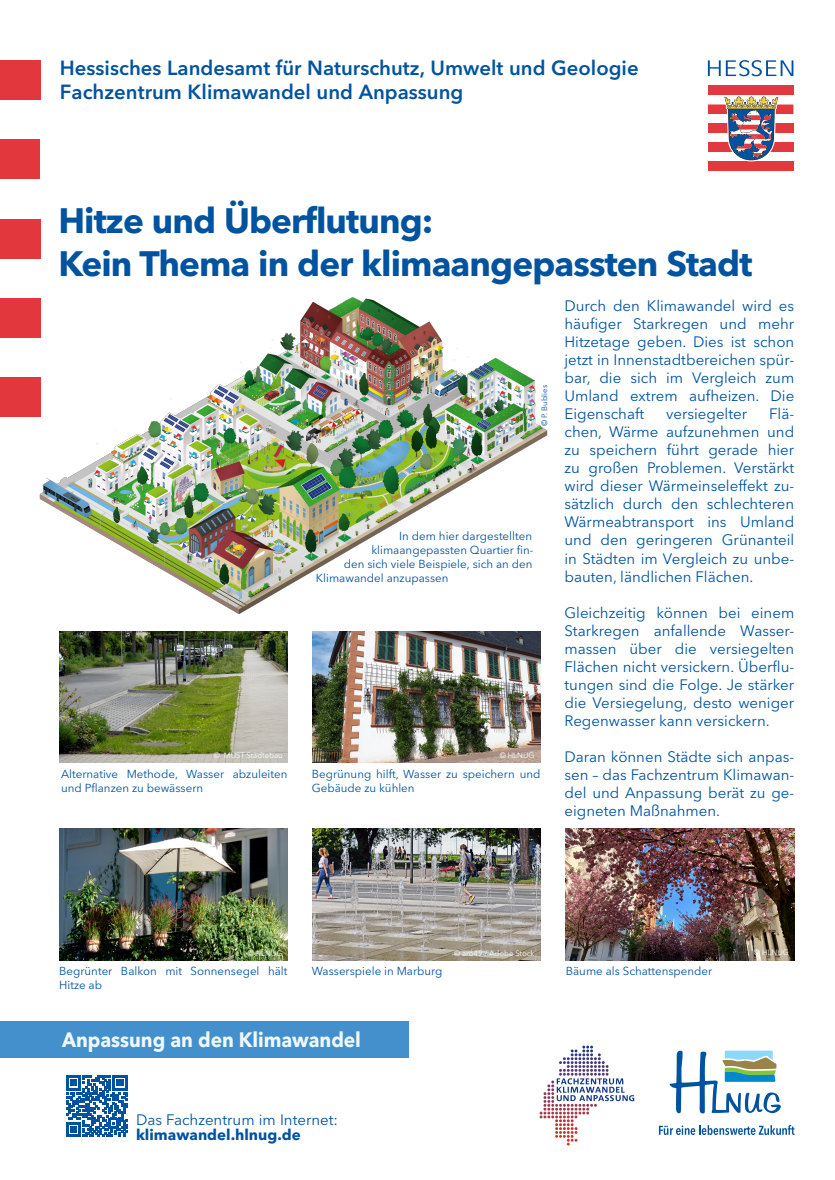
<style>
.page{position:relative;width:835px;height:1180px;background:#fff}
.page>*{position:absolute;margin:0;border:0;box-sizing:border-box;transform-origin:0 0}
.Titel{font:700 35px "Avenir Next LT Pro";letter-spacing:-.025em;color:#0153a0}
.Aufzählung{font:700 20.65px "Avenir Next LT Pro";letter-spacing:-.005em;color:#eef8f9;scale:.93 1}
.t1{font:600 20.3px "Avenir Next LT Pro";color:#0153a0}
.Untertitel{font:15.05px/18.1px "Avenir Next LT Pro";color:#0153a0;text-align:justify}
.t2{font:11.55px/13.9px "Avenir Next LT Pro";color:#0153a0}
.t3{font:7.7px "Avenir Next LT Pro";color:#fff}
.t4{font:7.7px "Avenir Next LT Pro";color:#0153a0}
.s1{font-weight:700}
</style>
<div class="page">
<div style="left:0;top:60px;width:40px;height:40px;background:#e1373d"></div>
<div style="left:0;top:139px;width:40px;height:40px;background:#e1373d"></div>
<div style="left:0;top:219px;width:40px;height:39px;background:#e1373d"></div>
<div style="left:0;top:298px;width:40px;height:40px;background:#e1373d"></div>
<div style="left:0;top:378px;width:40px;height:39px;background:#e1373d"></div>
<div style="left:707px;top:85px;width:86px;height:10px;background:#e1393e"></div>
<div style="left:707px;top:104px;width:86px;height:10px;background:#e1393e"></div>
<div style="left:707px;top:124px;width:86px;height:9px;background:#e1393e"></div>
<div style="left:707px;top:142px;width:86px;height:10px;background:#e1393e"></div>
<div style="left:707px;top:161px;width:86px;height:10px;background:#e1393e"></div>
<svg style="left:723px;top:96px;width:56px;height:65px"></svg>
<svg style="left:707px;top:60px;width:86px;height:16px"></svg>
<svg style="left:66px;top:1075px;width:61px;height:61px"></svg>
<img style="left:39px;top:297px;width:509px;height:317px">
<img style="left:59px;top:631px;width:228px;height:131px">
<img style="left:312px;top:631px;width:228px;height:131px">
<img style="left:312px;top:828px;width:228px;height:132px">
<img style="left:565px;top:828px;width:229px;height:132px">
<img style="left:59px;top:828px;width:228px;height:132px">
<img style="left:282px;top:452px;width:266px;height:140px">
<svg style="left:658px;top:1125px;width:136px;height:10px"></svg>
<svg style="left:669px;top:1050px;width:111px;height:63px"></svg>
<svg style="left:556px;top:1078px;width:78px;height:23px"></svg>
<svg style="left:563px;top:1045px;width:37px;height:15px"></svg>
<div style="left:0;top:1021px;width:408px;height:36px;background:#4390cd"></div>
<p class="t1" style="left:60px;top:55px;width:580px">Hessisches Landesamt für Naturschutz, Umwelt und Geologie</p>
<p class="t1" style="left:60px;top:79px;width:405px">Fachzentrum Klimawandel und Anpassung</p>
<p class="Titel" style="left:58px;top:199px;width:376px">Hitze und Überflutung:</p>
<p class="Titel" style="left:58px;top:242px;width:695px">Kein Thema in der klimaangepassten Stadt</p>
<p class="Untertitel" style="left:564px;top:296px;width:231px">Durch den Klimawandel wird es häufiger Starkregen und mehr Hitzetage geben. Dies ist schon jetzt in Innenstadtbereichen spür&shy;bar, die sich im Vergleich zum Umland extrem aufheizen. Die Eigenschaft</p>
<p class="t4" style="left:540px;top:426px;width:43px;rotate:-90deg">© P. Bublies</p>
<p class="Untertitel" style="left:564px;top:405px;width:231px;text-indent:205px">Flä&shy;chen, Wärme aufzunehmen und zu speichern führt gerade hier zu großen Problemen. Verstärkt wird dieser Wärmeinseleffekt zu&shy;sätzlich durch den schlechteren Wärmeabtransport ins Umland und den geringeren Grünanteil in Städten im Vergleich zu unbe&shy;bauten, ländlichen Flächen.</p>
<p class="Untertitel" style="left:564px;top:603px;width:231px">Gleichzeitig können bei einem Starkregen anfallende Wasser&shy;massen über die versiegelten Flächen nicht versickern. Überflu&shy;tungen sind die Folge. Je stärker die Versiegelung, desto weniger Regenwasser kann versickern.</p>
<p class="Untertitel" style="left:564px;top:748px;width:231px">Daran können Städte sich anpas&shy;sen – das Fachzentrum Klimawan&shy;del und Anpassung berät zu ge&shy;eigneten Maßnahmen.</p>
<p class="Untertitel" style="left:666px;top:405px;width:83px">versiegelter</p>
<p class="t2" style="left:399px;top:529px;width:134px">In dem hier dargestellten</p>
<p class="t2" style="left:371px;top:543px;width:164px">klimaangepassten Quartier fin-</p>
<p class="t2" style="left:344px;top:557px;width:190px">den sich viele Beispiele, sich an den</p>
<p class="t2" style="left:316px;top:571px;width:134px">Klimawandel anzupassen</p>
<p class="t3" style="left:214px;top:750px;width:70px">© MUST Städtebau</p>
<p class="t3" style="left:499px;top:751px;width:36px">© HLNUG</p>
<p class="t2" style="left:61px;top:767px;width:228px">Alternative Methode, Wasser abzuleiten und Pflanzen zu bewässern</p>
<p class="t2" style="left:312px;top:767px;width:230px">Begrünung hilft, Wasser zu speichern und<br>Gebäude zu kühlen</p>
<p class="t3" style="left:247px;top:948px;width:36px">© HLNUG</p>
<p class="t3" style="left:454px;top:948px;width:82px">© aro49 / Adobe Stock</p>
<p class="t3" style="left:753px;top:948px;width:36px">© HLNUG</p>
<p class="t2" style="left:59px;top:964px;width:230px">Begrünter Balkon mit Sonnensegel hält<br>Hitze ab</p>
<p class="t2" style="left:312px;top:964px;width:132px">Wasserspiele in Marburg</p>
<p class="t2" style="left:565px;top:964px;width:148px">Bäume als Schattenspender</p>
<p class="Aufzählung" style="left:62px;top:1027px;width:322px">Anpassung an den Klimawandel</p>
<p class="Untertitel" style="left:136px;top:1111px;width:203px;line-height:15px">Das Fachzentrum im Internet: <span class="s1">klimawandel.hlnug.de</span></p>
</div>
